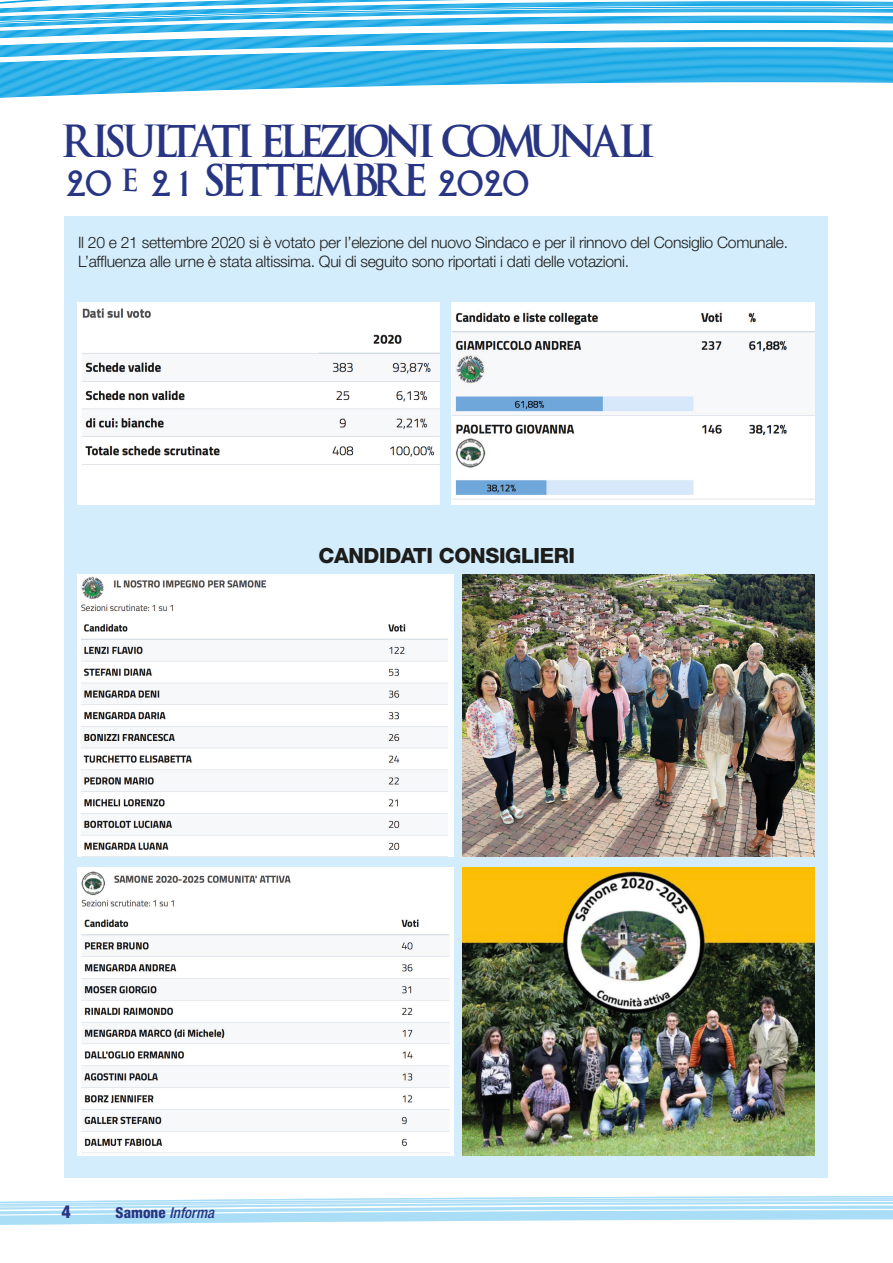
<style>
.page{position:relative;width:893px;height:1263px;background:#fff}
.page>*{position:absolute;margin:0;border:0;box-sizing:border-box;transform-origin:0 0}
.t1{font:33px/39.6px "An Unfortunate Event De Warped";letter-spacing:-.04em;color:#283583}
.t2{font:800 21px "Helvetica Neue LT Std";letter-spacing:-.02em;color:#1d1d1b}
.t3{font:800 condensed 18px "Helvetica Neue LT Std";color:#283583}
.t4{font:300 15.75px/18.9px "Helvetica Neue LT Std";letter-spacing:-.02em;color:#1d1d1b}
.t5{font:italic 500 condensed 15px "Helvetica Neue LT Std";color:#283583}
.s1{font-weight:800;font-style:normal}
</style>
<div class="page">
<svg style="left:0;top:1196px;width:893px;height:29px"></svg>
<svg style="left:0;top:0;width:893px;height:98px"></svg>
<div style="left:65px;top:217px;width:763px;height:961px;background:#d4edfc"></div>
<div style="left:77px;top:302px;width:362px;height:203px;background:#fff"></div>
<img style="left:82px;top:308px;width:357px;height:157px">
<img style="left:452px;top:302px;width:363px;height:203px">
<img style="left:77px;top:575px;width:376px;height:281px">
<img style="left:462px;top:575px;width:353px;height:281px">
<img style="left:77px;top:868px;width:376px;height:287px">
<img style="left:462px;top:868px;width:353px;height:287px">
<h1 class="t1" style="left:64px;top:126px;width:591px">RISULTATI ELEZIONI COMUNALI<br>20 e 21 SETTEMBRE 2020</h1>
<p class="t4" style="left:78px;top:233px;width:711px">Il 20 e 21 settembre 2020 si è votato per l’elezione del nuovo Sindaco e per il rinnovo del Consiglio Comunale.<br>L’affluenza alle urne è stata altissima. Qui di seguito sono riportati i dati delle votazioni.</p>
<h2 class="t2" style="left:319px;top:543px;width:258px">CANDIDATI CONSIGLIERI</h2>
<p class="t3" style="left:62px;top:1201px;width:11px">4</p>
<p class="t5" style="left:116px;top:1204px;width:100px"><span class="s1">Samone</span> Informa</p>
</div>
